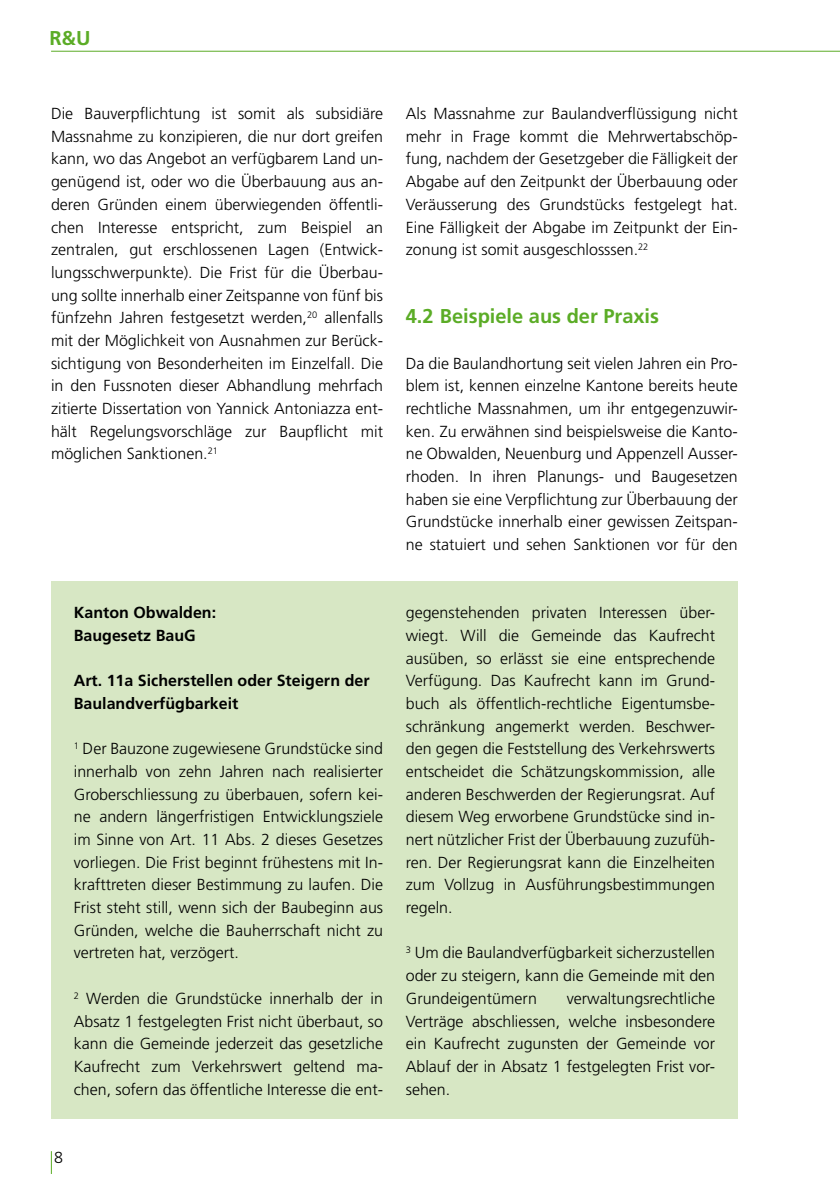
<style>
.page{position:relative;width:840px;height:1191px;background:#fff}
.page>*{position:absolute;margin:0;border:0;box-sizing:border-box;transform-origin:0 0}
.t1{font:700 20px "Frutiger LT Std";color:#5bac26}
.t2{font:300 16px/22.6px "Frutiger LT Std";color:#000;text-align:justify}
.t3{font:700 16px/22.6px "Frutiger LT Std";color:#000}
</style>
<div class="page">
<hr style="left:51px;top:51px;width:788px;height:1px;background:#5bac26">
<svg style="left:51px;top:1151px;width:1px;height:23px"></svg>
<div style="left:51px;top:581px;width:686px;height:537px;background:#d7e7c4"></div>
<p class="t1" style="left:49px;top:27px;width:43px">R&amp;U</p>
<p class="t2" style="left:51px;top:102px;width:333px">Die Bauverpflichtung ist somit als subsidiäre Massnahme zu konzipieren, die nur dort greifen kann, wo das Angebot an verfügbarem Land un&shy;genügend ist, oder wo die Überbauung aus an&shy;deren Gründen einem überwiegenden öffentli&shy;chen Interesse entspricht, zum Beispiel an zentralen, gut erschlossenen Lagen (Entwick&shy;lungsschwerpunkte). Die Frist für die Überbau&shy;ung sollte innerhalb einer Zeitspanne von fünf bis fünfzehn Jahren festgesetzt werden,<sup>20</sup> allenfalls mit der Möglichkeit von Ausnahmen zur Berück&shy;sichtigung von Besonderheiten im Einzelfall. Die in den Fussnoten dieser Abhandlung mehrfach zitierte Dissertation von Yannick Antoniazza ent&shy;hält Regelungsvorschläge zur Baupflicht mit möglichen Sanktionen.<sup>21</sup></p>
<p class="t2" style="left:405px;top:102px;width:333px">Als Massnahme zur Baulandverflüssigung nicht mehr in Frage kommt die Mehrwertabschöp&shy;fung, nachdem der Gesetzgeber die Fälligkeit der Abgabe auf den Zeitpunkt der Überbauung oder Veräusserung des Grundstücks festgelegt hat.<br>Eine Fälligkeit der Abgabe im Zeitpunkt der Ein&shy;zonung ist somit ausgeschlosssen.<sup>22</sup></p>
<p class="t1" style="left:405px;top:304px;width:254px">4.2 Beispiele aus der Praxis</p>
<p class="t2" style="left:405px;top:352px;width:333px">Da die Baulandhortung seit vielen Jahren ein Pro&shy;blem ist, kennen einzelne Kantone bereits heute rechtliche Massnahmen, um ihr entgegenzuwir&shy;ken. Zu erwähnen sind beispielsweise die Kanto&shy;ne Obwalden, Neuenburg und Appenzell Ausser&shy;rhoden. In ihren Planungs- und Baugesetzen haben sie eine Verpflichtung zur Überbauung der Grundstücke innerhalb einer gewissen Zeitspan&shy;ne statuiert und sehen Sanktionen vor für den</p>
<p class="t3" style="left:74px;top:601px;width:144px">Kanton Obwalden:<br>Baugesetz BauG</p>
<p class="t3" style="left:74px;top:669px;width:297px">Art. 11a Sicherstellen oder Steigern der<br>Baulandverfügbarkeit</p>
<p class="t2" style="left:74px;top:737px;width:311px"><sup>1</sup> Der Bauzone zugewiesene Grundstücke sind innerhalb von zehn Jahren nach realisierter Groberschliessung zu überbauen, sofern kei&shy;ne andern längerfristigen Entwicklungsziele im Sinne von Art. 11 Abs. 2 dieses Gesetzes vorliegen. Die Frist beginnt frühestens mit In&shy;krafttreten dieser Bestimmung zu laufen. Die Frist steht still, wenn sich der Baubeginn aus Gründen, welche die Bauherrschaft nicht zu vertreten hat, verzögert.</p>
<p class="t2" style="left:74px;top:987px;width:311px"><sup>2</sup> Werden die Grundstücke innerhalb der in Absatz 1 festgelegten Frist nicht überbaut, so kann die Gemeinde jederzeit das gesetzliche Kaufrecht zum Verkehrswert geltend ma&shy;chen, sofern das öffentliche Interesse die ent-</p>
<p class="t2" style="left:54px;top:1146px;width:10px">8</p>
<p class="t2" style="left:405px;top:601px;width:311px">gegenstehenden privaten Interessen über&shy;wiegt. Will die Gemeinde das Kaufrecht ausüben, so erlässt sie eine entsprechende Verfügung. Das Kaufrecht kann im Grund&shy;buch als öffentlich-rechtliche Eigentumsbe&shy;schränkung angemerkt werden. Beschwer&shy;den gegen die Feststellung des Verkehrswerts entscheidet die Schätzungskommission, alle anderen Beschwerden der Regierungsrat. Auf diesem Weg erworbene Grundstücke sind in&shy;nert nützlicher Frist der Überbauung zuzufüh&shy;ren. Der Regierungsrat kann die Einzelheiten zum Vollzug in Ausführungsbestimmungen regeln.</p>
<p class="t2" style="left:405px;top:942px;width:311px"><sup>3</sup> Um die Baulandverfügbarkeit sicherzustellen oder zu steigern, kann die Gemeinde mit den Grundeigentümern</p>
<p class="t2" style="left:405px;top:987px;width:311px;text-indent:161px">verwaltungsrechtliche Verträge abschliessen, welche insbesondere ein Kaufrecht zugunsten der Gemeinde vor Ablauf der in Absatz 1 festgelegten Frist vor&shy;sehen.</p>
</div>
